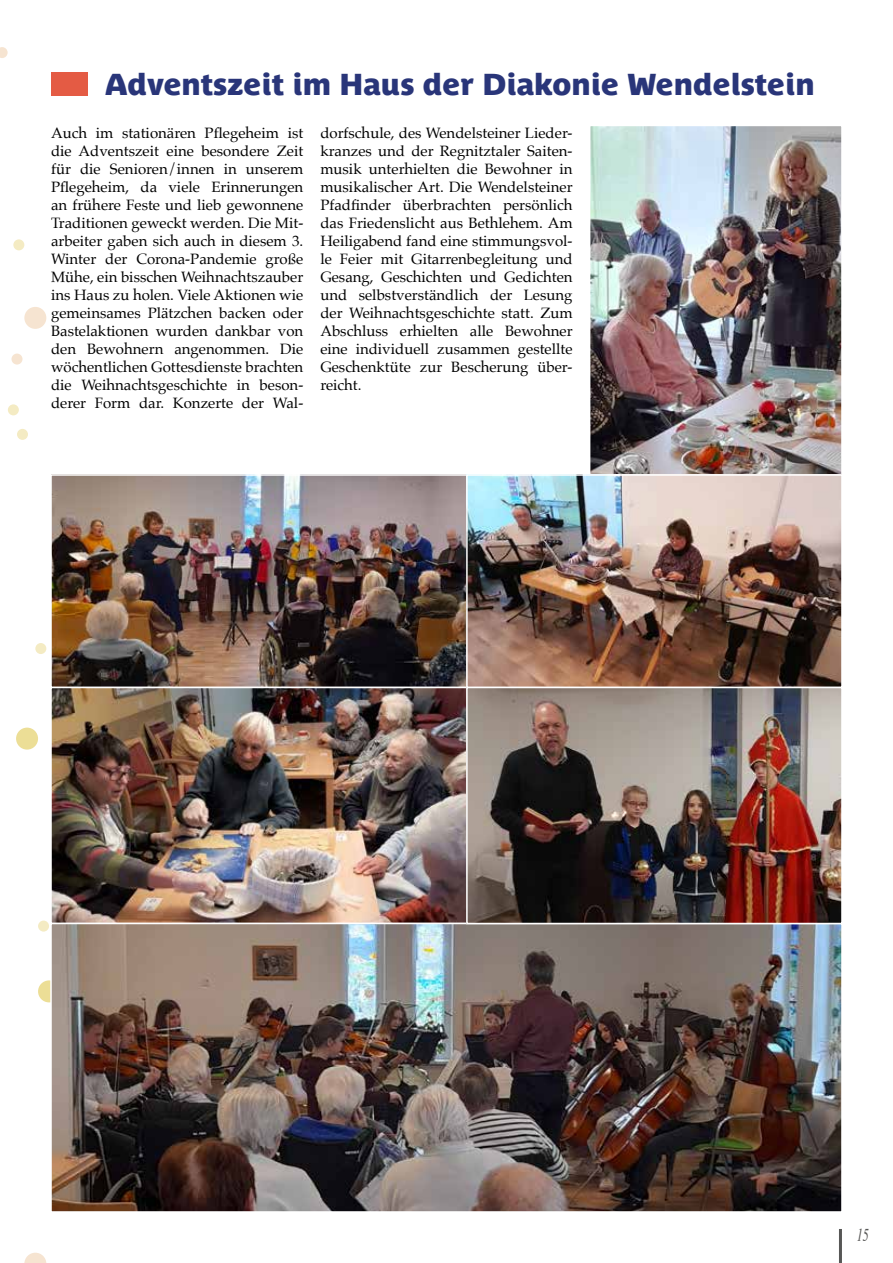
<style>
.page{position:relative;width:893px;height:1263px;background:#fff}
.page>*{position:absolute;margin:0;border:0;box-sizing:border-box;transform-origin:0 0}
.t1{font:30px "Parisine Plus Std Sombre";color:#293579}
.t2{font:italic 18px "Times";color:#575756;scale:.67 1}
.t3{font:15px/18px "Palatino";color:#000;text-align:justify}
</style>
<div class="page">
<div style="left:24px;top:307px;width:22px;height:22px;background:#f6e4d1;border-radius:50%"></div>
<div style="left:16px;top:728px;width:22px;height:22px;background:#ecde96;border-radius:50%"></div>
<div style="left:38px;top:980px;width:22px;height:22px;background:#ecde96;border-radius:50%"></div>
<svg style="left:24px;top:1253px;width:22px;height:10px"></svg>
<svg style="left:0;top:47px;width:8px;height:11px"></svg>
<div style="left:38px;top:920px;width:11px;height:11px;background:#f4ebc3;border-radius:50%"></div>
<div style="left:13px;top:239px;width:11px;height:11px;background:#f4ebc3;border-radius:50%"></div>
<div style="left:8px;top:404px;width:11px;height:11px;background:#f4ebc3;border-radius:50%"></div>
<div style="left:17px;top:429px;width:11px;height:11px;background:#f4ebc3;border-radius:50%"></div>
<div style="left:35px;top:643px;width:11px;height:11px;background:#f4ebc3;border-radius:50%"></div>
<div style="left:12px;top:354px;width:11px;height:11px;background:#f6e4d1;border-radius:50%"></div>
<hr style="left:839px;top:1229px;width:3px;height:34px;background:#575756">
<img style="left:592px;top:128px;width:248px;height:345px">
<div style="left:589px;top:125px;width:254px;height:351px;border:2px solid #fff"></div>
<img style="left:53px;top:477px;width:787px;height:733px">
<div style="left:50px;top:474px;width:418px;height:214px;border:2px solid #fff"></div>
<div style="left:50px;top:687px;width:418px;height:237px;border:2px solid #fff"></div>
<div style="left:466px;top:474px;width:377px;height:214px;border:2px solid #fff"></div>
<div style="left:50px;top:923px;width:793px;height:290px;border:2px solid #fff"></div>
<div style="left:466px;top:687px;width:377px;height:237px;border:2px solid #fff"></div>
<div style="left:51px;top:72px;width:36px;height:24px;background:#e45b44"></div>
<h1 class="t1" style="left:105px;top:67px;width:711px">Adventszeit im Haus der Diakonie Wendelstein</h1>
<p class="t3" style="left:320px;top:124px;width:254px">dorfschule, des Wendelsteiner Lieder&shy;kranzes und der Regnitztaler Saiten&shy;musik unterhielten die Bewohner in musikalischer Art. Die Wendelsteiner Pfadfinder überbrachten persönlich das Friedenslicht aus Bethlehem. Am Heiligabend fand eine stimmungsvol&shy;le Feier mit Gitarrenbegleitung und Gesang, Geschichten und Gedichten und selbstverständlich der Lesung der Weihnachtsgeschichte statt. Zum Abschluss erhielten alle Bewohner eine individuell zusammen gestellte Geschenktüte zur Bescherung über&shy;reicht.</p>
<p class="t3" style="left:51px;top:124px;width:254px">Auch im stationären Pflegeheim ist die Adventszeit eine besondere Zeit für die Senioren/innen in unserem Pflegeheim, da viele Erinnerungen an frühere Feste und lieb gewonnene Traditionen geweckt werden. Die Mit&shy;arbeiter gaben sich auch in diesem 3.<br>Winter der Corona-Pandemie große Mühe, ein bisschen Weihnachtszauber ins Haus zu holen. Viele Aktionen wie gemeinsames Plätzchen backen oder Bastelaktionen wurden dankbar von den Bewohnern angenommen. Die wöchentlichen Gottesdienste brachten die Weihnachtsgeschichte in beson&shy;derer Form dar. Konzerte der Wal-</p>
<p class="t2" style="left:857px;top:1219px;width:19px">15</p>
</div>
